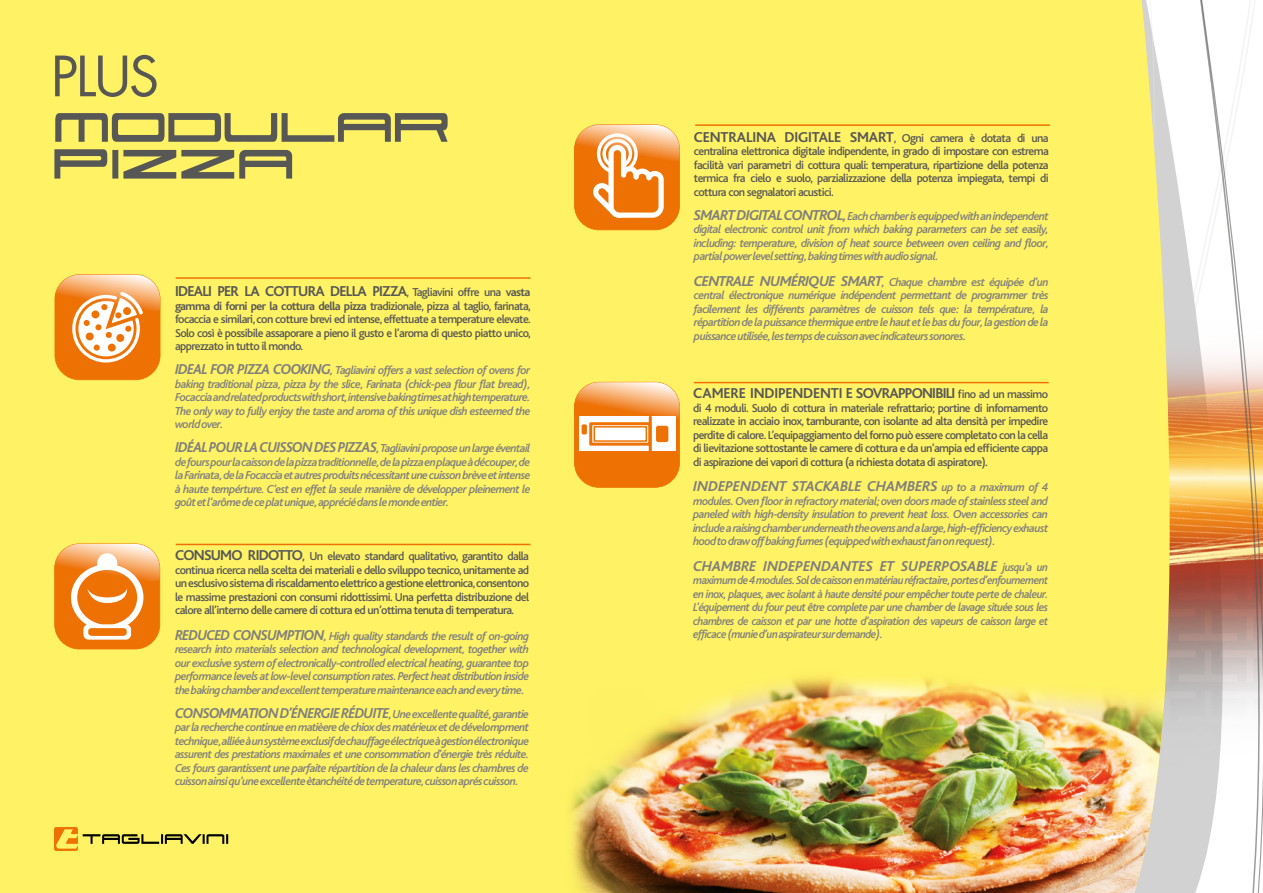
<style>
.page{position:relative;width:1263px;height:893px;background:#fff}
.page>*{position:absolute;margin:0;border:0;box-sizing:border-box;transform-origin:0 0}
.t1{font:54px "Futura";color:#575756}
.t2{font:700 15px "Bliss";letter-spacing:-.01em;color:#575756}
.t3{font:italic 700 15px "Bliss";letter-spacing:-.01em;color:#7e7e7d}
.t4{font:700 15px "Bliss";letter-spacing:-.05em;color:#575756}
.t5{font:italic 500 12px/13.5px "Bliss";letter-spacing:-.05em;color:#7e7e7d;text-align:justify}
.t6{font:500 12px/13.5px "Bliss";letter-spacing:-.05em;color:#575756;text-align:justify}
.t7{font:italic 500 12px/13.5px "Bliss";letter-spacing:-.05em;color:#7e7e7d;text-align:justify;scale:.96 1}
.s1{font-weight:500;font-size:12px}
.s2{font-size:12px}
.s3{font-weight:700}
.s4{font-weight:700;font-size:15px}
</style>
<div class="page">
<div style="left:0;top:0;width:1139px;height:893px;background:#fff265"></div>
<img style="left:500px;top:544px;width:639px;height:349px">
<svg style="left:1141px;top:0;width:122px;height:893px"></svg>
<svg style="left:54px;top:827px;width:174px;height:24px;background:#d9c64f"></svg>
<svg style="left:55px;top:113px;width:393px;height:29px;background:#b0a95d"></svg>
<svg style="left:54px;top:149px;width:238px;height:30px;background:#a6a05d"></svg>
<hr style="left:176px;top:277px;width:354px;height:2px;background:#ee7203">
<hr style="left:176px;top:544px;width:354px;height:1px;background:#ee7203">
<svg style="left:54px;top:543px;width:106px;height:106px;background:#f39d4b"></svg>
<hr style="left:695px;top:124px;width:355px;height:2px;background:#ee7203">
<svg style="left:574px;top:124px;width:106px;height:106px;background:#f39e4b"></svg>
<svg style="left:55px;top:274px;width:105px;height:106px"></svg>
<hr style="left:694px;top:382px;width:355px;height:1px;background:#ee7203">
<svg style="left:574px;top:382px;width:106px;height:106px;background:#f29234"></svg>
<div style="left:579px;top:417px;width:96px;height:34px;background:#fff"></div>
<svg style="left:589px;top:422px;width:60px;height:24px"></svg>
<div style="left:656px;top:426px;width:12px;height:16px;background:#ee7203;border-radius:2px"></div>
<svg style="left:582px;top:424px;width:5px;height:10px"></svg>
<hr style="left:649px;top:417px;width:3px;height:35px;background:#ee7203">
<div style="left:593px;top:426px;width:54px;height:16px;background:#fff;border:2px solid #ee7203"></div>
<h1 class="t1" style="left:51px;top:39px;width:110px">PLUS</h1>
<p class="t4" style="left:175px;top:283px;width:357px">IDEALI PER LA COTTURA DELLA PIZZA<span class="s1">, Tagliavini offre una</span> <span class="s2">vasta</span></p>
<p class="t6" style="left:175px;top:299px;width:357px"><span class="s3">gamma di forni per la cottura della pizza</span> tradizionale, pizza al taglio, farinata, focaccia e similari, con cotture brevi ed intense, effettuate a temperature elevate.<br>Solo così è possibile assaporare a pieno il gusto e l’aroma di questo piatto unico, apprezzato in tutto il mondo.</p>
<p class="t5" style="left:175px;top:364px;width:357px"><span class="s4">IDEAL FOR PIZZA COOKING</span><span class="s3">,</span> Tagliavini offers a vast selection of ovens for baking traditional pizza, pizza by the slice, Farinata (chick-pea flour flat bread), Focaccia and related products with short, intensive baking times at high temperature.<br>The only way to fully enjoy the taste and aroma of this unique dish esteemed the world over.</p>
<p class="t5" style="left:175px;top:442px;width:357px"><span class="s4">IDÉAL POUR LA CUISSON DES PIZZAS</span><span class="s3">,</span> Tagliavini propose un large éventail de fours pour la caisson de la pizza traditionnelle, de la pizza en plaque à découper, de la Farinata, de la Focaccia et autres produits nécessitant une cuisson brève et intense à haute tempérture. C’est en effet la seule manière de développer pleinement le goût et l’arôme de ce plat unique, apprécié dans le monde entier.</p>
<p class="t6" style="left:175px;top:550px;width:356px"><span class="s4">CONSUMO RIDOTTO</span><span class="s3">,</span> Un elevato standard qualitativo, garantito dalla continua ricerca nella scelta dei materiali e dello sviluppo tecnico, unitamente ad un esclusivo sistema di riscaldamento elettrico a gestione elettronica,consentono le massime prestazioni con consumi ridottissimi. Una perfetta distribuzione del calore all’interno delle camere di cottura ed un’ottima tenuta di temperatura.</p>
<p class="t5" style="left:175px;top:629px;width:356px"><span class="s4">REDUCED CONSUMPTION</span><span class="s3">,</span> High quality standards the result of on-going research into materials selection and technological development, together with our exclusive system of electronically-controlled electrical heating, guarantee top performance levels at low-level consumption rates. Perfect heat distribution inside the baking chamber and excellent temperature maintenance each and every time.</p>
<p class="t5" style="left:175px;top:707px;width:356px"><span class="s4">CONSOMMATION D’ÉNERGIE RÉDUITE</span><span class="s3">,</span> Une excellente qualité, garantie par la recherche continue en matièere de chiox des matérieux et de dévelompment technique, alliée à un système exclusif de chauffage électrique à gestion électronique assurent des prestations maximales et une consommation d’énergie très réduite.<br>Ces fours garantissent une parfaite répartition de la chaleur dans les chambres de cuisson ainsi qu’une excellente ètanchéité de temperature, cuisson aprés cuisson.</p>
<p class="t2" style="left:694px;top:129px;width:356px">CENTRALINA DIGITALE SMART<span class="s1">, Ogni camera è dotata di una</span></p>
<p class="t6" style="left:694px;top:145px;width:356px">centralina elettronica digitale indipendente, in grado di impostare con estrema facilità vari parametri di cottura quali: temperatura, ripartizione della potenza termica fra cielo e suolo, parzializzazione della potenza impiegata, tempi di cottura con segnalatori acustici.</p>
<p class="t5" style="left:694px;top:209px;width:357px"><span class="s4">SMART DIGITAL CONTROL,</span>Each chamber is equipped with an independent digital electronic control unit from which baking parameters can be set easily, including: temperature, division of heat source between oven ceiling and floor, partial power level setting, baking times with audio signal.</p>
<p class="t5" style="left:694px;top:275px;width:356px"><span class="s4">CENTRALE NUMÉRIQUE SMART</span><span class="s3">,</span> Chaque chambre est équipée d’un central électronique numérique indépendent permettant de programmer très facilement les différents paramètres de cuisson tels que: la température, la répartition de la puissance thermique entre le haut et le bas du four, la gestion de la puissance utilisée, les temps de cuisson avec indicateurs sonores.</p>
<p class="t2" style="left:693px;top:385px;width:357px">CAMERE INDIPENDENTI E SOVRAPPONIBILI <span class="s1">fino ad un massimo</span></p>
<p class="t6" style="left:693px;top:401px;width:357px">di 4 moduli. Suolo di cottura in materiale refrattario; portine di infornamento realizzate in acciaio inox, tamburante, con isolante ad alta densità per impedire perdite di calore. L’equipaggiamento del forno può essere completato con la cella di lievitazione sottostante le camere di cottura e da un’ampia ed efficiente cappa di aspirazione dei vapori di cottura (a richiesta dotata di aspiratore).</p>
<p class="t3" style="left:693px;top:478px;width:357px">INDEPENDENT STACKABLE CHAMBERS <span class="s1">up to a maximum of 4</span></p>
<p class="t5" style="left:693px;top:494px;width:357px">modules. Oven floor in refractory material; oven doors made of stainless steel and paneled with high-density insulation to prevent heat loss. Oven accessories can include a raising chamber underneath the ovens and a large, high-efficiency exhaust hood to draw off baking fumes (equipped with exhaust fan on request).</p>
<p class="t3" style="left:693px;top:558px;width:357px">CHAMBRE INDEPENDANTES ET SUPERPOSABLE <span class="s1">jusqu’a un</span></p>
<p class="t7" style="left:693px;top:574px;width:372px">maximum de 4 modules. Sol de caisson en matériau réfractaire, portes d’enfournement en inox, plaques, avec isolant à haute densité pour empêcher toute perte de chaleur.<br>L’équipement du four peut être complete par une chamber de lavage située sous les chambres de caisson et par une hotte d’aspiration des vapeurs de caisson large et efficace (munie d’un aspirateur sur demande).</p>
</div>
